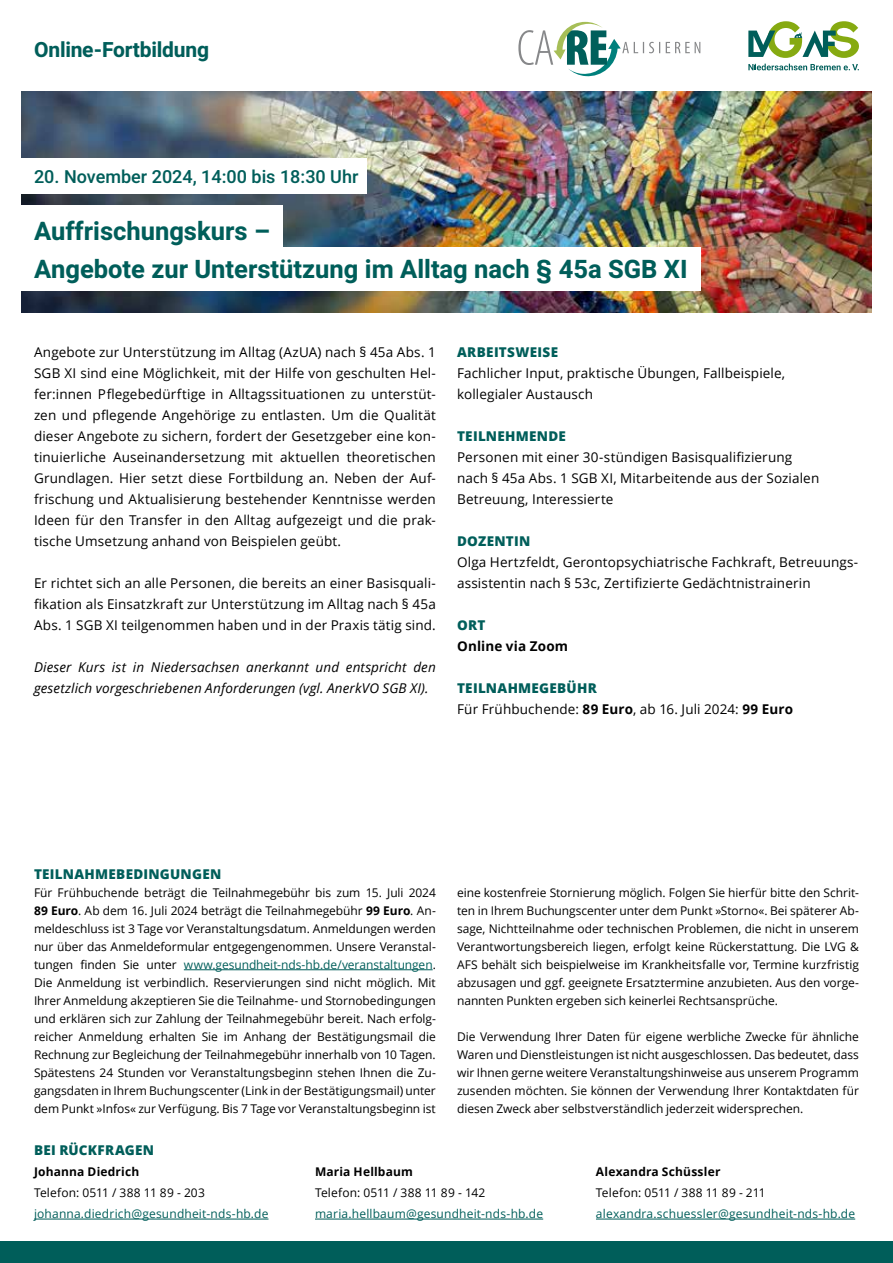
<style>
.page{position:relative;width:893px;height:1263px;background:#fff}
.page>*{position:absolute;margin:0;border:0;box-sizing:border-box;transform-origin:0 0}
.t1{font:700 25.5px "Heebo";color:#005e5a}
.t2{font:700 21px "Heebo";letter-spacing:-.01em;color:#005e5a}
.t3{font:500 18px "Heebo";color:#005e5a}
.t4{font:13.5px/21px "Open Sans";letter-spacing:.01em;color:#000}
.t5{font:italic 13.5px/21px "Open Sans";letter-spacing:.01em;color:#000}
.t6{font:800 13.5px "Open Sans";letter-spacing:.02em;color:#005e5a}
.t7{font:700 13.5px "Open Sans";letter-spacing:.01em;color:#000}
.t8{font:12px/18px "Open Sans";letter-spacing:-.005em;color:#000;text-align:justify}
.t9{font:12px "Open Sans";letter-spacing:.015em;color:#005e5a}
.t10{font:12px "Open Sans";letter-spacing:.015em;color:#000}
.t11{font:700 12px "Open Sans";letter-spacing:.015em;color:#000}
.s1{font-weight:800;color:#005e5a}
.s2{font-weight:700}
.s3{color:#005e5a}
</style>
<div class="page">
<img style="left:21px;top:91px;width:851px;height:221px">
<div style="left:0;top:1242px;width:893px;height:21px;background:#005e5a"></div>
<svg style="left:518px;top:22px;width:182px;height:55px"></svg>
<svg style="left:748px;top:21px;width:111px;height:37px"></svg>
<svg style="left:748px;top:64px;width:111px;height:6px"></svg>
<div style="left:0;top:247px;width:700px;height:44px;background:#fff"></div>
<div style="left:0;top:205px;width:283px;height:48px;background:#fff"></div>
<div style="left:0;top:158px;width:367px;height:36px;background:#fff"></div>
<hr style="left:184px;top:969px;width:249px;height:1px;background:#005e5a">
<hr style="left:34px;top:1219px;width:234px;height:1px;background:#005e5a">
<hr style="left:315px;top:1219px;width:228px;height:1px;background:#005e5a">
<hr style="left:596px;top:1219px;width:259px;height:1px;background:#005e5a">
<h2 class="t2" style="left:34px;top:35px;width:177px">Online-Fortbildung</h2>
<h3 class="t3" style="left:34px;top:165px;width:326px">20. November 2024, 14:00 bis 18:30 Uhr</h3>
<h1 class="t1" style="left:34px;top:213px;width:238px">Auffrischungskurs –</h1>
<h1 class="t1" style="left:34px;top:251px;width:655px">Angebote zur Unterstützung im Alltag nach § 45a SGB XI</h1>
<p class="t4" style="left:34px;top:341px;width:403px;text-align:justify">Angebote zur Unterstützung im Alltag (AzUA) nach § 45a Abs. 1<br>SGB XI sind eine Möglichkeit, mit der Hilfe von geschulten Hel&shy;fer:innen Pflegebedürftige in Alltagssituationen zu unterstüt&shy;zen und pflegende Angehörige zu entlasten. Um die Qualität dieser Angebote zu sichern, fordert der Gesetzgeber eine kon&shy;tinuierliche Auseinandersetzung mit aktuellen theoretischen Grundlagen. Hier setzt diese Fortbildung an. Neben der Auf&shy;frischung und Aktualisierung bestehender Kenntnisse werden Ideen für den Transfer in den Alltag aufgezeigt und die prak&shy;tische Umsetzung anhand von Beispielen geübt.</p>
<p class="t4" style="left:34px;top:572px;width:403px;text-align:justify">Er richtet sich an alle Personen, die bereits an einer Basisquali&shy;fikation als Einsatzkraft zur Unterstützung im Alltag nach § 45a Abs. 1 SGB XI teilgenommen haben und in der Praxis tätig sind.</p>
<p class="t5" style="left:34px;top:656px;width:403px">Dieser Kurs ist in Niedersachsen anerkannt und entspricht den gesetzlich vorgeschriebenen Anforderungen (vgl. AnerkVO SGB XI).</p>
<p class="t6" style="left:457px;top:342px;width:103px">ARBEITSWEISE</p>
<p class="t4" style="left:457px;top:362px;width:330px">Fachlicher Input, praktische Übungen, Fallbeispiele, kollegialer Austausch</p>
<p class="t6" style="left:457px;top:426px;width:110px">TEILNEHMENDE</p>
<p class="t4" style="left:457px;top:446px;width:364px">Personen mit einer 30-stündigen Basisqualifizierung nach § 45a Abs. 1 SGB XI, Mitarbeitende aus der Sozialen<br>Betreuung, Interessierte</p>
<p class="t6" style="left:457px;top:531px;width:75px">DOZENTIN</p>
<p class="t4" style="left:457px;top:551px;width:401px">Olga Hertzfeldt, Gerontopsychiatrische Fachkraft, Betreuungs&shy;assistentin nach § 53c, Zertifizierte Gedächtnistrainerin</p>
<p class="t6" style="left:457px;top:615px;width:30px">ORT</p>
<p class="t7" style="left:457px;top:637px;width:112px">Online via Zoom</p>
<p class="t4" style="left:457px;top:677px;width:337px"><span class="s1">TEILNAHMEGEBÜHR<br></span>Für Frühbuchende: <span class="s2">89 Euro</span>, ab 16. Juli 2024: <span class="s2">99 Euro</span></p>
<p class="t6" style="left:34px;top:864px;width:189px">TEILNAHMEBEDINGUNGEN</p>
<p class="t8" style="left:34px;top:883px;width:403px">Für Frühbuchende beträgt die Teilnahmegebühr bis zum 15. Juli 2024<br><span class="s2">89 Euro</span>. Ab dem 16. Juli 2024 beträgt die Teilnahmegebühr <span class="s2">99 Euro</span>. An&shy;meldeschluss ist 3 Tage vor Veranstaltungsdatum. Anmeldungen werden nur über das Anmeldeformular entgegengenommen. Unsere Veranstal&shy;tungen finden Sie unter <span class="s3">www.gesundheit-nds-hb.de/veranstaltungen</span>.<br>Die Anmeldung ist verbindlich. Reservierungen sind nicht möglich. Mit Ihrer Anmeldung akzeptieren Sie die Teilnahme- und Stornobedingungen und erklären sich zur Zahlung der Teilnahmegebühr bereit. Nach erfolg&shy;reicher Anmeldung erhalten Sie im Anhang der Bestätigungsmail die Rechnung zur Begleichung der Teilnahmegebühr innerhalb von 10 Tagen.<br>Spätestens 24 Stunden vor Veranstaltungsbeginn stehen Ihnen die Zu&shy;gangsdaten in Ihrem Buchungscenter (Link in der Bestätigungsmail) unter dem Punkt »Infos« zur Verfügung. Bis 7 Tage vor Veranstaltungsbeginn ist</p>
<p class="t8" style="left:457px;top:883px;width:403px">eine kostenfreie Stornierung möglich. Folgen Sie hierfür bitte den Schrit&shy;ten in Ihrem Buchungscenter unter dem Punkt »Storno«. Bei späterer Ab&shy;sage, Nichtteilnahme oder technischen Problemen, die nicht in unserem Verantwortungsbereich liegen, erfolgt keine Rückerstattung. Die LVG &amp; AFS behält sich beispielweise im Krankheitsfalle vor, Termine kurzfristig abzusagen und ggf. geeignete Ersatztermine anzubieten. Aus den vorge&shy;nannten Punkten ergeben sich keinerlei Rechtsansprüche.</p>
<p class="t8" style="left:457px;top:1027px;width:403px">Die Verwendung Ihrer Daten für eigene werbliche Zwecke für ähnliche Waren und Dienstleistungen ist nicht ausgeschlossen. Das bedeutet, dass wir Ihnen gerne weitere Veranstaltungshinweise aus unserem Programm zusenden möchten. Sie können der Verwendung Ihrer Kontaktdaten für diesen Zweck aber selbstverständlich jederzeit widersprechen.</p>
<p class="t6" style="left:34px;top:1140px;width:122px">BEI RÜCKFRAGEN</p>
<p class="t11" style="left:34px;top:1163px;width:107px">Johanna Diedrich</p>
<p class="t10" style="left:34px;top:1184px;width:172px">Telefon: 0511 / 388 11 89 - 203</p>
<p class="t9" style="left:34px;top:1205px;width:236px">johanna.diedrich@gesundheit-nds-hb.de</p>
<p class="t11" style="left:315px;top:1163px;width:99px">Maria Hellbaum</p>
<p class="t10" style="left:315px;top:1184px;width:172px">Telefon: 0511 / 388 11 89 - 142</p>
<p class="t9" style="left:315px;top:1205px;width:230px">maria.hellbaum@gesundheit-nds-hb.de</p>
<p class="t11" style="left:596px;top:1163px;width:126px">Alexandra Schüssler</p>
<p class="t10" style="left:596px;top:1184px;width:171px">Telefon: 0511 / 388 11 89 - 211</p>
<p class="t9" style="left:596px;top:1205px;width:261px">alexandra.schuessler@gesundheit-nds-hb.de</p>
</div>
